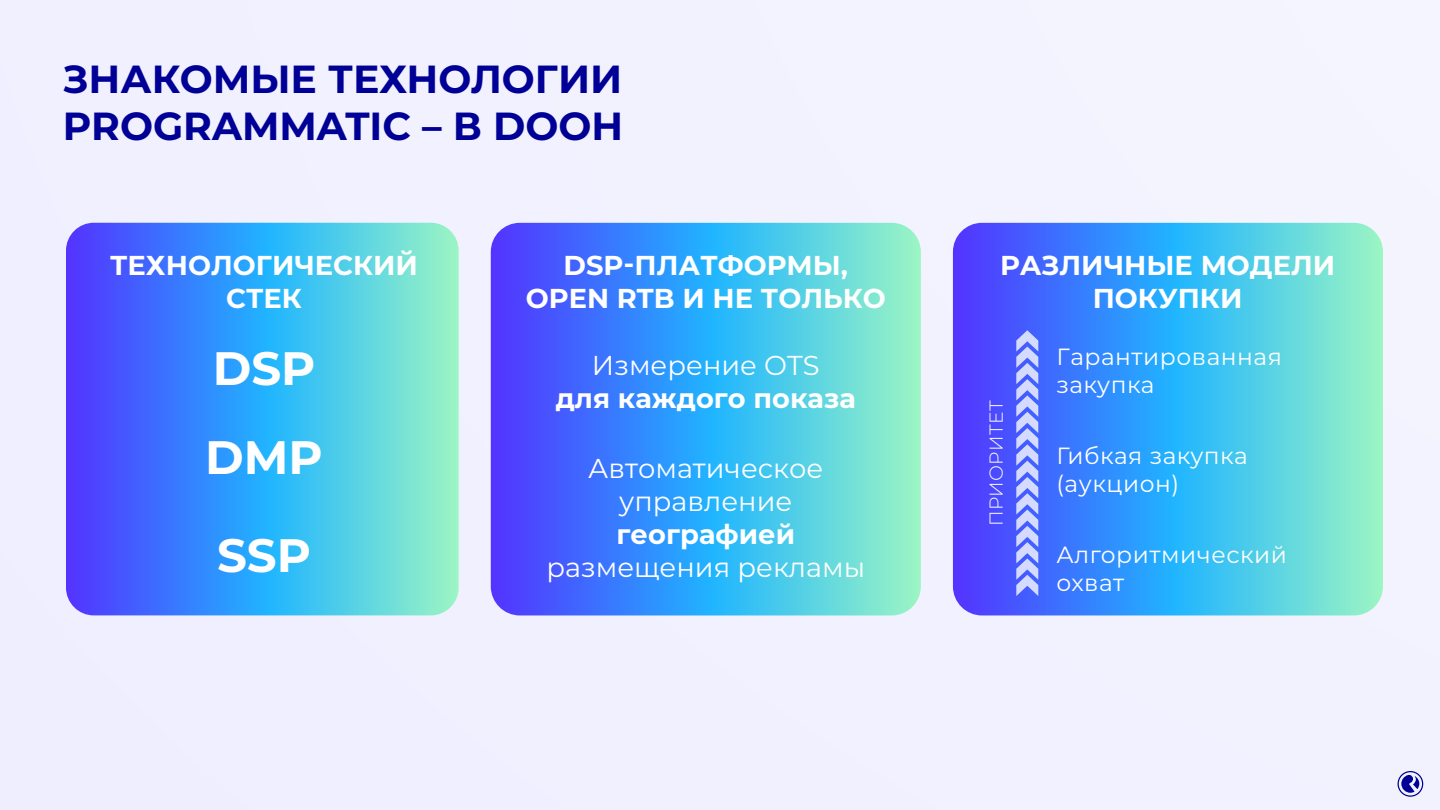
<style>
.page{position:relative;width:1440px;height:810px;background:#f1f1ff}
.page>*{position:absolute;margin:0;border:0;box-sizing:border-box;transform-origin:0 0}
.t1{font:700 46.88px/89px "Montserrat";color:#fff}
.t2{font:700 39.15px/47px "Montserrat";color:#000096}
.t3{font:700 27.3px/32.8px "Montserrat";color:#fff;text-align:center}
.t4{font:27.3px/32.8px "Montserrat";color:#fff;text-align:center}
.t5{font:23.4px/28.1px "Montserrat";letter-spacing:.025em;color:#fff}
.t6{font:300 18.75px "Montserrat";letter-spacing:.025em;color:#fff}
</style>
<div class="page">
<svg style="left:1397px;top:771px;width:27px;height:26px"></svg>
<svg style="left:66px;top:223px;width:393px;height:392px;background:#4ca2f0"></svg>
<svg style="left:491px;top:223px;width:430px;height:392px;background:#4ca2f0"></svg>
<svg style="left:953px;top:223px;width:430px;height:392px;background:#4ca5f0"></svg>
<svg style="left:1016px;top:330px;width:22px;height:266px;background:#a1aeff"></svg>
<h2 class="t2" style="left:63px;top:54px;width:562px">ЗНАКОМЫЕ ТЕХНОЛОГИИ<br>PROGRAMMATIC – В DOOH</h2>
<p class="t3" style="left:110px;top:248px;width:309px">ТЕХНОЛОГИЧЕСКИЙ<br>СТЕК</p>
<h1 class="t1" style="left:205px;top:321px;width:119px">DSP<br>DMP</h1>
<h1 class="t1" style="left:217px;top:509px;width:96px">SSP</h1>
<p class="t3" style="left:526px;top:248px;width:362px">DSP-ПЛАТФОРМЫ,<br>OPEN RTB И НЕ ТОЛЬКО</p>
<p class="t4" style="left:592px;top:348px;width:229px">Измерение OTS</p>
<p class="t3" style="left:556px;top:381px;width:302px">для каждого показа</p>
<p class="t4" style="left:588px;top:451px;width:237px">Автоматическое управление</p>
<p class="t3" style="left:617px;top:517px;width:180px">географией</p>
<p class="t4" style="left:547px;top:550px;width:320px">размещения рекламы</p>
<p class="t3" style="left:1000px;top:248px;width:337px">РАЗЛИЧНЫЕ МОДЕЛИ<br>ПОКУПКИ</p>
<p class="t6" style="left:984px;top:526px;width:127px;rotate:-90deg">ПРИОРИТЕТ</p>
<p class="t5" style="left:1056px;top:341px;width:227px">Гарантированная закупка</p>
<p class="t5" style="left:1056px;top:440px;width:193px">Гибкая закупка (аукцион)</p>
<p class="t5" style="left:1056px;top:540px;width:232px">Алгоритмический охват</p>
</div>
